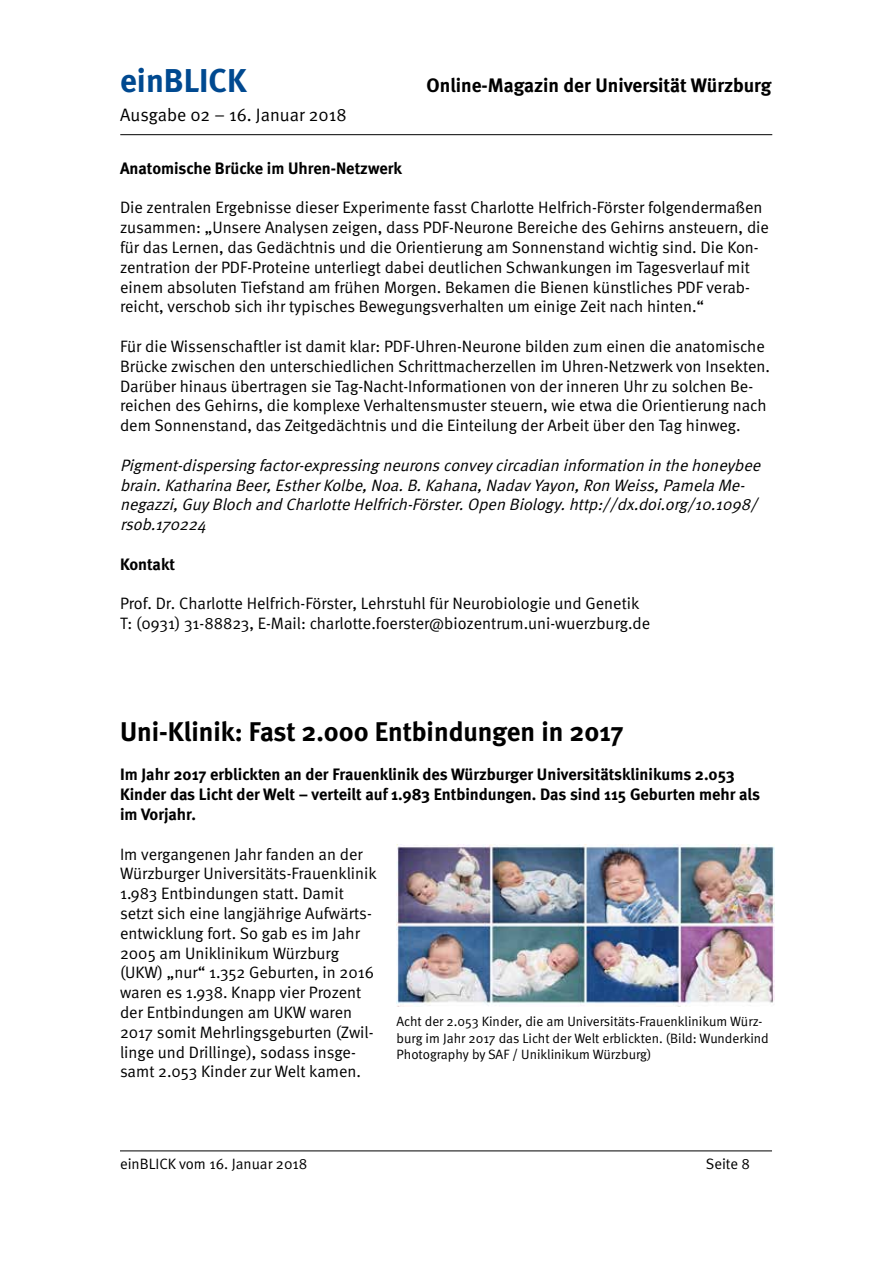
<style>
.page{position:relative;width:893px;height:1263px;background:#fff}
.page>*{position:absolute;margin:0;border:0;box-sizing:border-box;transform-origin:0 0}
.t1{font:700 33px "Meta";color:#004990}
.t2{font:700 27px "Meta";color:#000}
.t3{font:700 19.5px "Meta";color:#000}
.t4{font:18px "Meta Normal";color:#000}
.t5{font:16.5px/19.8px "Meta Normal";color:#000}
.t6{font:italic 16.5px/19.8px "Meta Normal";color:#000}
.t7{font:700 16.5px/19.8px "Meta";color:#000}
.t8{font:15px "Meta Normal";color:#000}
.t9{font:13.5px/16.2px "Meta Normal";color:#000}
</style>
<div class="page">
<hr style="left:120px;top:134px;width:652px;height:1px;background:#000">
<hr style="left:120px;top:1150px;width:652px;height:1px;background:#000">
<img style="left:397px;top:844px;width:378px;height:162px">
<h1 class="t1" style="left:120px;top:61px;width:128px">einBLICK</h1>
<p class="t3" style="left:427px;top:74px;width:346px">Online-Magazin der Universität Würzburg</p>
<p class="t4" style="left:120px;top:105px;width:228px">Ausgabe 02 – 16. Januar 2018</p>
<p class="t7" style="left:120px;top:158px;width:284px">Anatomische Brücke im Uhren-Netzwerk</p>
<p class="t5" style="left:120px;top:197px;width:650px">Die zentralen Ergebnisse dieser Experimente fasst Charlotte Helfrich-Förster folgendermaßen zusammen: „Unsere Analysen zeigen, dass PDF-Neurone Bereiche des Gehirns ansteuern, die für das Lernen, das Gedächtnis und die Orientierung am Sonnenstand wichtig sind. Die Kon&shy;zentration der PDF-Proteine unterliegt dabei deutlichen Schwankungen im Tagesverlauf mit einem absoluten Tiefstand am frühen Morgen. Bekamen die Bienen künstliches PDF verab&shy;reicht, verschob sich ihr typisches Bewegungsverhalten um einige Zeit nach hinten.“</p>
<p class="t5" style="left:120px;top:336px;width:652px">Für die Wissenschaftler ist damit klar: PDF-Uhren-Neurone bilden zum einen die anatomische Brücke zwischen den unterschiedlichen Schrittmacherzellen im Uhren-Netzwerk von Insekten.<br>Darüber hinaus übertragen sie Tag-Nacht-Informationen von der inneren Uhr zu solchen Be&shy;reichen des Gehirns, die komplexe Verhaltensmuster steuern, wie etwa die Orientierung nach dem Sonnenstand, das Zeitgedächtnis und die Einteilung der Arbeit über den Tag hinweg.</p>
<p class="t6" style="left:120px;top:455px;width:646px">Pigment-dispersing factor-expressing neuronsconveycircadian information in the honeybee brain.Katharina Beer,EstherKolbe,Noa.B.Kahana,NadavYayon,Ron Weiss,Pamela Me&shy;negazzi,GuyBloch and Charlotte Helfrich-Förster.Open Biology.http://dx.doi.org/10.1098/ rsob.170224</p>
<p class="t7" style="left:120px;top:554px;width:57px">Kontakt</p>
<p class="t5" style="left:120px;top:593px;width:532px">Prof. Dr. Charlotte Helfrich-Förster, Lehrstuhl für Neurobiologie und Genetik<br>T: (0931) 31-88823, E-Mail: charlotte.foerster@biozentrum.uni-wuerzburg.de</p>
<h2 class="t2" style="left:120px;top:715px;width:505px">Uni-Klinik: Fast 2.000 Entbindungen in 2017</h2>
<p class="t7" style="left:120px;top:764px;width:641px">Im Jahr 2017 erblickten an der Frauenklinik des Würzburger Universitätsklinikums 2.053<br>Kinder das Licht der Welt – verteilt auf 1.983 Entbindungen. Das sind 115 Geburten mehr als im Vorjahr.</p>
<p class="t5" style="left:120px;top:844px;width:258px">Im vergangenen Jahr fanden an der Würzburger Universitäts-Frauenklinik 1.983 Entbindungen statt. Damit setzt sich eine langjährige Aufwärts&shy;entwicklung fort. So gab es im Jahr 2005 am Uniklinikum Würzburg (UKW) „nur“ 1.352 Geburten, in 2016 waren es 1.938. Knapp vier Prozent der Entbindungen am UKW waren 2017 somit Mehrlingsgeburten (Zwil&shy;linge und Drillinge), sodass insge&shy;samt 2.053 Kinder zur Welt kamen.</p>
<p class="t9" style="left:397px;top:1013px;width:374px">Acht der 2.053 Kinder, die am Universitäts-Frauenklinikum Würz&shy;burg im Jahr 2017 das Licht der Welt erblickten. (Bild: Wunderkind<br>Photography by SAF / Uniklinikum Würzburg)</p>
<p class="t8" style="left:120px;top:1155px;width:189px">einBLICK vom 16. Januar 2018</p>
<p class="t8" style="left:706px;top:1155px;width:46px">Seite 8</p>
</div>
